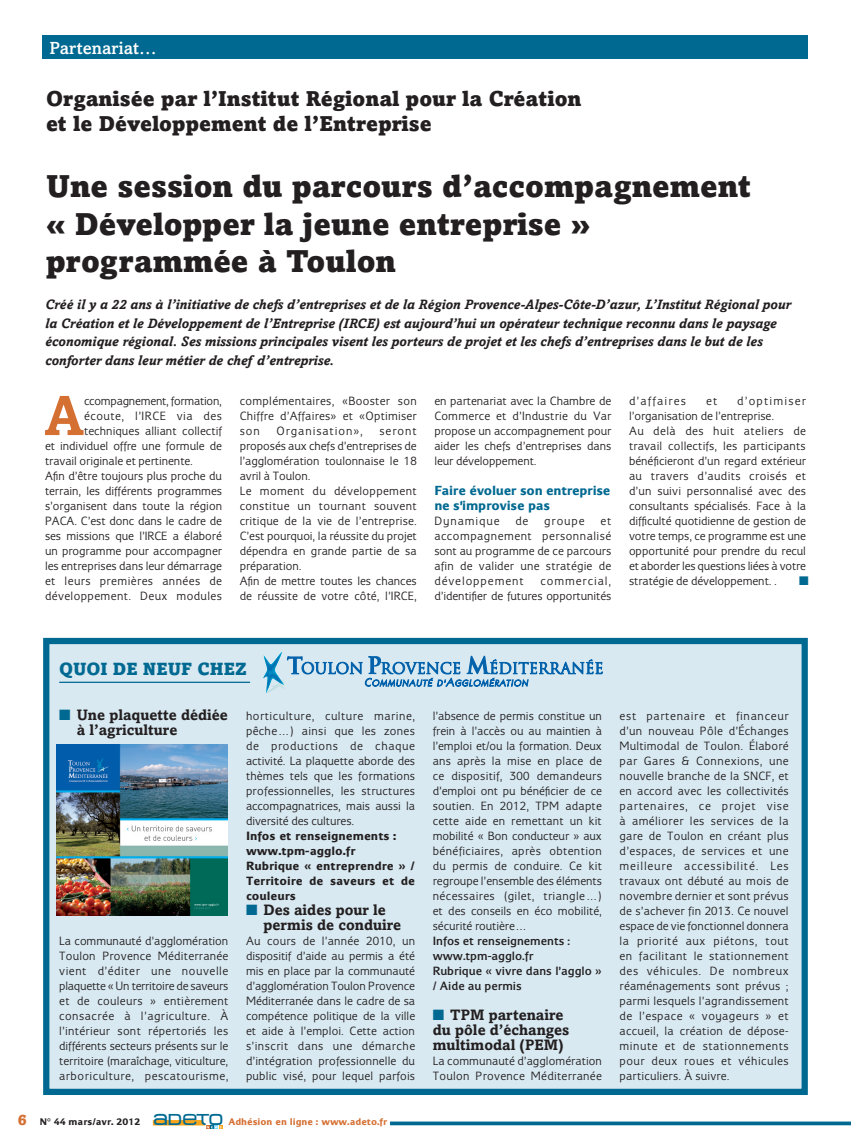
<style>
.page{position:relative;width:851px;height:1134px;background:#fff}
.page>*{position:absolute;margin:0;border:0;box-sizing:border-box;transform-origin:0 0}
.t1{font:700 55.75px "Amasis";color:#d57033}
.t2{font:900 31.25px/37.5px "Amasis";color:#231f20}
.t3{font:900 21.25px/25.5px "Amasis";color:#231f20}
.t4{font:900 17.5px "Amasis";color:#006991}
.t5{font:500 17.5px "Amasis";color:#fff}
.t6{font:700 15px/15px "Amasis";color:#231f20}
.t7{font:900 15px "Amasis";color:#d57033}
.t8{font:italic 700 13.75px/18.8px "Amasis";color:#231f20}
.t9{font:700 13.75px/15px "Eurocrat";letter-spacing:-.02em;color:#006991}
.t10{font:12.5px/15px "Eurocrat";letter-spacing:.005em;color:#231f20;text-align:justify}
.t11{font:700 12.5px/15px "Eurocrat";color:#231f20}
.t12{font:500 12.5px/15px "Eurocrat";color:#231f20}
.t13{font:12.5px/15px "Eurocrat";letter-spacing:.025em;color:#231f20}
.t14{font:12.5px "Eurocrat";letter-spacing:.035em;color:#231f20}
.t15{font:12.5px "Eurocrat";letter-spacing:-.015em;color:#231f20}
.t16{font:12.5px "Eurocrat";letter-spacing:.075em;color:#231f20}
.t17{font:12.5px "Eurocrat";letter-spacing:.045em;color:#231f20}
.t18{font:12.5px "Eurocrat";letter-spacing:.095em;color:#231f20}
.t19{font:12.5px "Zapf Dingbats ITC";color:#006991}
.t20{font:700 10px "Eurocrat";color:#d57033}
.s1{color:#006991}
.s2{color:#231f20}
.s3{font-family:"Metro DF";font-weight:400;font-size:15.75px;color:#006991}
</style>
<div class="page">
<svg style="left:390px;top:1121px;width:460px;height:4px;background:#237da0"></svg>
<div style="left:43px;top:35px;width:765px;height:23px;background:#006991"></div>
<svg style="left:153px;top:1120px;width:69px;height:9px"></svg>
<div style="left:43px;top:638px;width:764px;height:457px;background:#d8e9f1;border:6px solid #006991"></div>
<hr style="left:59px;top:682px;width:191px;height:1px;background:#006991">
<svg style="left:286px;top:655px;width:316px;height:32px"></svg>
<img style="left:263px;top:652px;width:21px;height:41px">
<img style="left:56px;top:744px;width:171px;height:171px">
<h3 class="t5" style="left:50px;top:37px;width:108px">Partenariat…</h3>
<h3 class="t3" style="left:46px;top:85px;width:537px">Organisée par l’Institut Régional pour la Création et le Développement de l’Entreprise</h3>
<h2 class="t2" style="left:46px;top:167px;width:706px">Une session du parcours d’accompagnement « Développer la jeune entreprise » programmée à Toulon</h2>
<p class="t8" style="left:45px;top:295px;width:747px">Créé il y a 22 ans à l’initiative de chefs d’entreprises et de la Région Provence-Alpes-Côte-D’azur, L’Institut Régional pour la Création et le Développement de l’Entreprise (IRCE) est aujourd’hui un opérateur technique reconnu dans le paysage économique régional. Ses missions principales visent les porteurs de projet et les chefs d’entreprises dans le but de les conforter dans leur métier de chef d’entreprise.</p>
<h1 class="t1" style="left:45px;top:382px;width:41px">A</h1>
<p class="t15" style="left:84px;top:394px;width:139px">ccompagnement, formation,</p>
<p class="t17" style="left:84px;top:409px;width:139px">écoute, l’IRCE via des</p>
<p class="t10" style="left:84px;top:423px;width:139px">techniques alliant collectif</p>
<p class="t10" style="left:45px;top:438px;width:178px">et individuel offre une formule de</p>
<p class="t10" style="left:45px;top:453px;width:149px">travail originale et pertinente.</p>
<p class="t10" style="left:45px;top:468px;width:178px">Afin d’être toujours plus proche du</p>
<p class="t10" style="left:45px;top:483px;width:178px">terrain, les différents programmes</p>
<p class="t10" style="left:45px;top:498px;width:178px">s’organisent dans toute la région</p>
<p class="t10" style="left:45px;top:513px;width:178px">PACA. C’est donc dans le cadre de</p>
<p class="t10" style="left:45px;top:528px;width:178px">ses missions que l’IRCE a élaboré</p>
<p class="t10" style="left:45px;top:543px;width:178px">un programme pour accompagner</p>
<p class="t10" style="left:45px;top:558px;width:178px">les entreprises dans leur démarrage</p>
<p class="t14" style="left:45px;top:574px;width:178px">et leurs premières années de</p>
<p class="t14" style="left:45px;top:589px;width:178px">développement. Deux modules</p>
<p class="t10" style="left:240px;top:393px;width:178px">complémentaires, «Booster son Chiffre d’Affaires» et «Optimiser son</p>
<p class="t16" style="left:276px;top:424px;width:88px">Organisation»,</p>
<p class="t10" style="left:240px;top:423px;width:178px;text-align:left;text-indent:140px">seront proposés aux chefs d’entreprises de l’agglomération toulonnaise le 18 avril à Toulon.<br>Le moment du développement constitue un tournant souvent critique de la vie de l’entreprise.<br>C’est pourquoi, la réussite du projet dépendra en grande partie de sa préparation.<br>Afin de mettre toutes les chances de réussite de votre côté, l’IRCE,</p>
<p class="t10" style="left:434px;top:393px;width:178px">en partenariat avec la Chambre de Commerce et d’Industrie du Var propose un accompagnement pour aider les chefs d’entreprises dans leur développement.</p>
<p class="t9" style="left:434px;top:482px;width:178px">Faire évoluer son entreprise ne s’improvise pas</p>
<p class="t16" style="left:434px;top:514px;width:67px">Dynamique</p>
<p class="t10" style="left:515px;top:513px;width:15px">de</p>
<p class="t10" style="left:544px;top:513px;width:42px">groupe</p>
<p class="t10" style="left:434px;top:513px;width:178px;text-indent:166px">et accompagnement personnalisé sont au programme de ce parcours afin de valider une stratégie de développement</p>
<p class="t10" style="left:434px;top:573px;width:178px;text-align:right">commercial,<br>d’identifier de futures opportunités</p>
<p class="t10" style="left:629px;top:393px;width:178px;text-align:left;text-indent:108px">d’optimiser l’organisation de l’entreprise.<br>Au delà des huit ateliers de travail collectifs, les participants bénéficieront d’un regard extérieur au travers d’audits croisés et d’un suivi personnalisé avec des consultants spécialisés. Face à la difficulté quotidienne de gestion de votre temps, ce programme est une opportunité pour prendre du recul et aborder les questions liées à votre stratégie de développement. .</p>
<p class="t18" style="left:629px;top:394px;width:58px">d’affaires</p>
<p class="t10" style="left:706px;top:393px;width:13px">et</p>
<p class="t19" style="left:799px;top:575px;width:11px">■</p>
<h3 class="t4" style="left:59px;top:657px;width:189px">Quoi de neuf chez</h3>
<p class="t6" style="left:77px;top:707px;width:152px;text-indent:-18px"><span class="s1">■</span> Une plaquette dédiée à l’agriculture</p>
<p class="t10" style="left:246px;top:708px;width:170px">horticulture, culture marine, pêche…) ainsi que les zones de productions de chaque activité. La plaquette aborde des thèmes tels que les formations professionnelles, les structures accompagnatrices, mais aussi la diversité des cultures.</p>
<p class="t11" style="left:246px;top:828px;width:170px">Infos et renseignements : www.tpm-agglo.fr<br>Rubrique « entreprendre » /<br>Territoire de saveurs et de couleurs</p>
<p class="t6" style="left:263px;top:902px;width:139px;text-indent:-18px"><span class="s1">■</span> Des aides pour le permis de conduire</p>
<p class="t10" style="left:246px;top:933px;width:171px">Au cours de l’année 2010, un dispositif d’aide au permis a été mis en place par la communauté d’agglomération Toulon Provence Méditerranée dans le cadre de sa compétence politique de la ville et aide à l’emploi. Cette action s’inscrit dans une démarche d’intégration professionnelle du public visé, pour lequel parfois</p>
<p class="t10" style="left:59px;top:933px;width:171px">La communauté d’agglomération Toulon Provence Méditerranée vient d’éditer une nouvelle plaquette « Un territoire de saveurs et de couleurs » entièrement consacrée à l’agriculture. À l’intérieur sont répertoriés les différents secteurs présents sur le territoire (maraîchage, viticulture, arboriculture, pescatourisme,</p>
<p class="t7" style="left:18px;top:1110px;width:10px">6</p>
<p class="t20" style="left:40px;top:1116px;width:349px"><span class="s2">N° 44 mars/avr. 2012</span> <span class="s3">ADETO</span> Adhésion en ligne : www.adeto.fr</p>
<p class="t10" style="left:432px;top:708px;width:171px">l’absence de permis constitue un frein à l’accès ou au maintien à l’emploi et/ou la formation. Deux ans après la mise en place de ce dispositif, 300 demandeurs d’emploi ont pu bénéficier de ce soutien. En 2012, TPM adapte cette aide en remettant un kit mobilité « Bon conducteur » aux bénéficiaires, après obtention du permis de conduire. Ce kit regroupe l’ensemble des éléments nécessaires (gilet, triangle…) et des conseils en éco mobilité, sécurité routière…</p>
<p class="t12" style="left:432px;top:933px;width:170px">Infos et renseignements : www.tpm-agglo.fr<br>Rubrique « vivre dans l’agglo » / Aide au permis</p>
<p class="t6" style="left:432px;top:1007px;width:138px"><span class="s1">■</span> TPM partenaire du pôle d’échanges multimodal (PEM)</p>
<p class="t13" style="left:432px;top:1053px;width:171px">La communauté d’agglomération<br>Toulon Provence Méditerranée</p>
<p class="t10" style="left:619px;top:708px;width:171px">est partenaire et financeur d’un nouveau Pôle d’Échanges Multimodal de Toulon. Élaboré par Gares &amp; Connexions, une nouvelle branche de la SNCF, et en accord avec les collectivités partenaires, ce projet vise à améliorer les services de la gare de Toulon en créant plus d’espaces, de services et une meilleure accessibilité. Les travaux ont débuté au mois de novembre dernier et sont prévus de s’achever fin 2013. Ce nouvel espace de vie fonctionnel donnera la priorité aux piétons, tout en facilitant le stationnement des véhicules. De nombreux réaménagements sont prévus ; parmi lesquels l’agrandissement de l’espace « voyageurs » et accueil, la création de dépose&shy;minute et de stationnements pour deux roues et véhicules particuliers. À suivre.</p>
</div>
